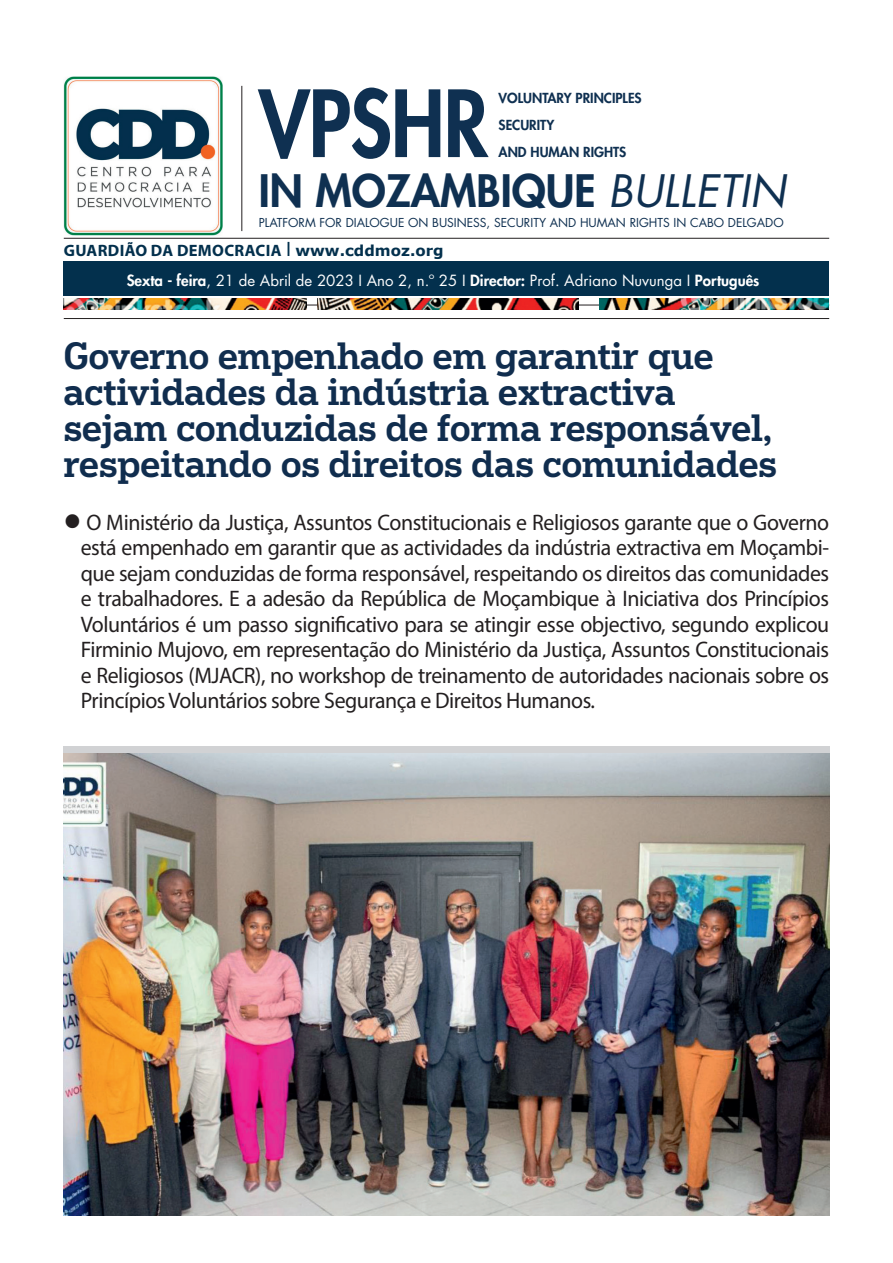
<style>
.page{position:relative;width:893px;height:1263px;background:#fff}
.page>*{position:absolute;margin:0;border:0;box-sizing:border-box;transform-origin:0 0}
.t1{font:800 89.85px "Futura LT";letter-spacing:-.01em;color:#0f3051;scale:.88 1}
.t2{font:800 43.5px "Futura LT";color:#0f3051}
.t3{font:500 36px/36px "Popular";color:#102d4e}
.t4{font:22.5px/25.5px "Myriad Pro";letter-spacing:-.02em;color:#231f20;text-align:justify}
.t5{font:700 16.5px "Myriad Pro";letter-spacing:.02em;color:#03304d}
.t6{font:15px "Futura LT";color:#fff}
.t7{font:800 13.5px/27px "Futura LT";color:#0f3051}
.t8{font:12px "Futura LT";color:#0f3051}
.s1{font-weight:400;font-style:italic}
.s2{font-weight:400;font-size:20.85px}
.s3{font-family:"Verdana";font-size:15px}
.s4{font-weight:800}
</style>
<div class="page">
<img style="left:64px;top:753px;width:765px;height:463px">
<div style="left:64px;top:262px;width:765px;height:34px;background:#03304d"></div>
<hr style="left:64px;top:305px;width:765px;height:1px;background:#231f20">
<hr style="left:64px;top:238px;width:765px;height:1px;background:#231f20">
<hr style="left:242px;top:86px;width:1px;height:145px;background:#231f20">
<img style="left:64px;top:77px;width:159px;height:158px">
<img style="left:64px;top:298px;width:242px;height:11px">
<img style="left:317px;top:298px;width:262px;height:11px">
<img style="left:599px;top:298px;width:229px;height:11px">
<hr style="left:64px;top:318px;width:765px;height:1px;background:#231f20">
<h1 class="t1" style="left:259px;top:64px;width:262px">VPSHR</h1>
<h2 class="t2" style="left:259px;top:162px;width:528px">IN MOZAMBIQUE <span class="s1">BULLETIN</span></h2>
<p class="t7" style="left:499px;top:85px;width:145px">VOLUNTARY PRINCIPLES<br>SECURITY<br>AND HUMAN RIGHTS</p>
<p class="t8" style="left:259px;top:215px;width:526px">PLATFORM FOR DIALOGUE ON BUSINESS, SECURITY AND HUMAN RIGHTS IN CABO DELGADO</p>
<p class="t5" style="left:64px;top:239px;width:381px">GUARDIÃO DA DEMOCRACIA <span class="s2">I</span> <span class="s3">www.cddmoz.org</span></p>
<p class="t6" style="left:127px;top:270px;width:634px"><span class="s4">Sexta - feira</span>, 21 de Abril de 2023 I Ano 2, n.º 25 I <span class="s4">Director:</span> Prof. Adriano Nuvunga I <span class="s4">Português</span></p>
<h3 class="t3" style="left:64px;top:336px;width:715px">Governo empenhado em garantir que actividades da indústria extractiva sejam conduzidas de forma responsável, respeitando os direitos das comunidades</h3>
<p class="t4" style="left:81px;top:509px;width:750px;text-indent:-17px">● O Ministério da Justiça, Assuntos Constitucionais e Religiosos garante que o Governo está empenhado em garantir que as actividades da indústria extractiva em Moçambi&shy;que sejam conduzidas de forma responsável, respeitando os direitos das comunidades e trabalhadores. E a adesão da República de Moçambique à Iniciativa dos Princípios Voluntários é um passo significativo para se atingir esse objectivo, segundo explicou Firminio Mujovo, em representação do Ministério da Justiça, Assuntos Constitucionais e Religiosos (MJACR), no workshop de treinamento de autoridades nacionais sobre os Princípios Voluntários sobre Segurança e Direitos Humanos.</p>
</div>
